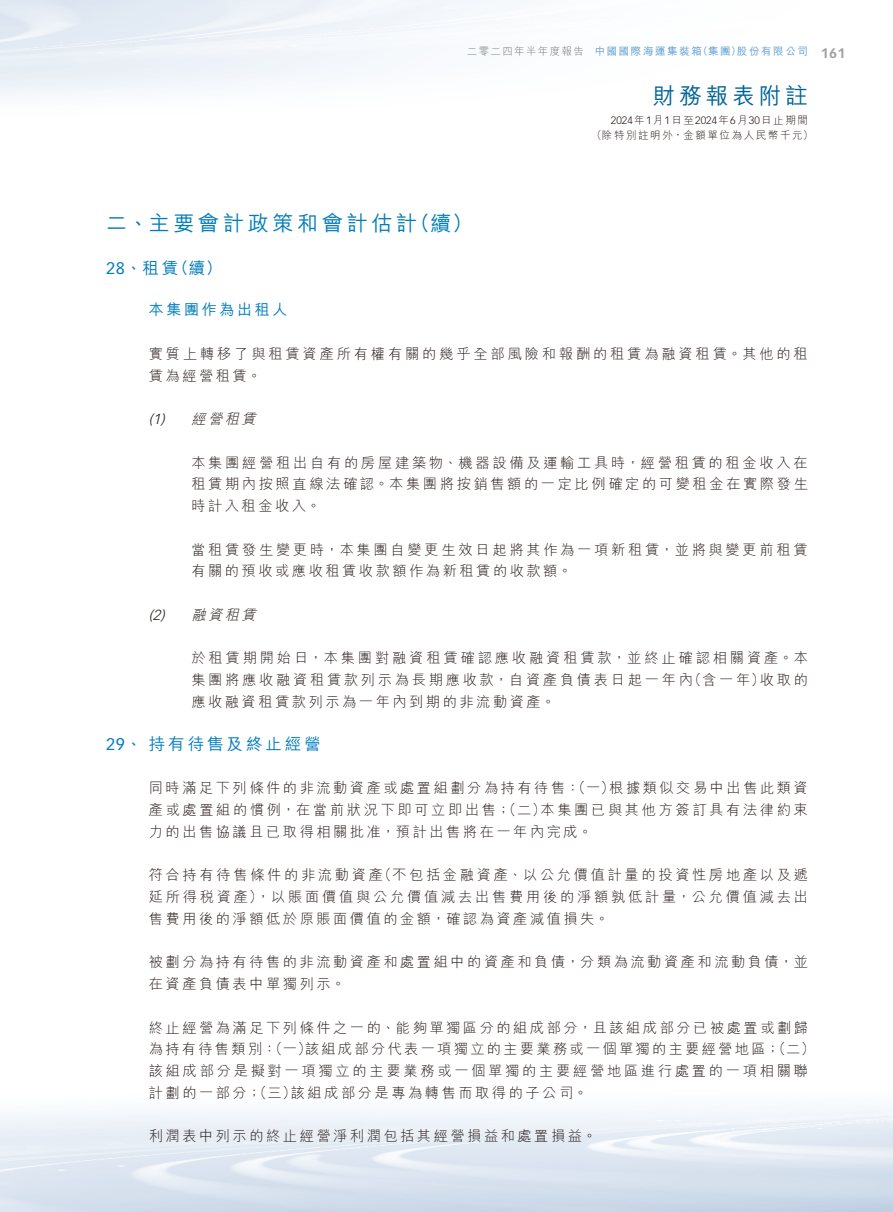
<style>
.page{position:relative;width:893px;height:1212px;background:#fff}
.page>*{position:absolute;margin:0;border:0;box-sizing:border-box;transform-origin:0 0}
.t1{font:500 22.5px "M Hei HK";letter-spacing:.18em;color:#006397}
.t2{font:500 21px "M Hei HK";letter-spacing:.18em;color:#007dbb}
.t3{font:500 16.5px "M Hei HK";letter-spacing:.18em;color:#007dbb}
.t4{font:500 15px "M Hei HK";letter-spacing:.18em;color:#007dbb}
.t5{font:300 14.25px/21.8px "M Hei HK";letter-spacing:.175em;color:#231916;text-align:justify}
.t6{font:300 14.25px/21.8px "M Hei HK";letter-spacing:.2em;color:#231916}
.t7{font:italic 300 14.25px "M Hei HK";color:#231916}
.t8{font:500 10.5px "M Hei HK";letter-spacing:.155em;color:#5f9ece}
.t9{font:300 10.5px "Vectora LT Pro";color:#231916}
.t10{font:300 10.5px "M Hei HK";letter-spacing:.15em;color:#231916}
.s1{font-weight:300;color:#727272}
.s2{font-family:"Vectora LT Pro";font-weight:700;font-size:13.5px;color:#a0a0a1}
.s3{font-family:"M Hei HK"}
.s4{font-family:"Vectora LT Pro";font-weight:400}
.s5{font-family:"Vectora LT Pro"}
</style>
<div class="page">
<p class="t8" style="left:467px;top:44px;width:380px"><span class="s1">二零二四年半年度報告</span> 中國國際海運集裝箱（集團）股份有限公司 <span class="s2">161</span></p>
<h1 class="t1" style="left:653px;top:80px;width:157px">財務報表附註</h1>
<p class="t9" style="left:611px;top:114px;width:198px">2024<span class="s3">年</span>1<span class="s3">月</span>1<span class="s3">日至</span>2024<span class="s3">年</span>6<span class="s3">月</span>30<span class="s3">日止期間</span></p>
<p class="t10" style="left:591px;top:128px;width:223px">（除特別註明外，金額單位為人民幣千元）</p>
<h2 class="t2" style="left:106px;top:208px;width:368px">二、主要會計政策和會計估計（續）</h2>
<p class="t3" style="left:106px;top:256px;width:118px"><span class="s4">28</span>、租賃（續）</p>
<p class="t4" style="left:149px;top:299px;width:140px">本集團作為出租人</p>
<p class="t6" style="left:149px;top:342px;width:660px">實質上轉移了與租賃資產所有權有關的幾乎全部風險和報酬的租賃為融資租賃。其他的租賃為經營租賃。</p>
<p class="t7" style="left:149px;top:409px;width:113px"><span class="s5">(1)</span> 經營租賃</p>
<p class="t5" style="left:191px;top:451px;width:618px">本集團經營租出自有的房屋建築物、機器設備及運輸工具時，經營租賃的租金收入在租賃期內按照直線法確認。本集團將按銷售額的一定比例確定的可變租金在實際發生時計入租金收入。</p>
<p class="t5" style="left:191px;top:538px;width:618px">當租賃發生變更時，本集團自變更生效日起將其作為一項新租賃，並將與變更前租賃有關的預收或應收租賃收款額作為新租賃的收款額。</p>
<p class="t7" style="left:149px;top:605px;width:113px"><span class="s5">(2)</span> 融資租賃</p>
<p class="t5" style="left:191px;top:647px;width:618px">於租賃期開始日，本集團對融資租賃確認應收融資租賃款，並終止確認相關資產。本集團將應收融資租賃款列示為長期應收款，自資產負債表日起一年內（含一年）收取的應收融資租賃款列示為一年內到期的非流動資產。</p>
<p class="t3" style="left:106px;top:732px;width:216px"><span class="s4">29</span>、持有待售及終止經營</p>
<p class="t5" style="left:149px;top:777px;width:661px">同時滿足下列條件的非流動資產或處置組劃分為持有待售：（一）根據類似交易中出售此類資產或處置組的慣例，在當前狀況下即可立即出售；（二）本集團已與其他方簽訂具有法律約束力的出售協議且已取得相關批准，預計出售將在一年內完成。</p>
<p class="t5" style="left:149px;top:864px;width:661px">符合持有待售條件的非流動資產（不包括金融資產、以公允價值計量的投資性房地產以及遞延所得稅資產），以賬面價值與公允價值減去出售費用後的淨額孰低計量，公允價值減去出售費用後的淨額低於原賬面價值的金額，確認為資產減值損失。</p>
<p class="t5" style="left:149px;top:951px;width:661px">被劃分為持有待售的非流動資產和處置組中的資產和負債，分類為流動資產和流動負債，並在資產負債表中單獨列示。</p>
<p class="t5" style="left:149px;top:1016px;width:668px;text-align:left">終止經營為滿足下列條件之一的、能夠單獨區分的組成部分，且該組成部分已被處置或劃歸為持有待售類別：（一）該組成部分代表一項獨立的主要業務或一個單獨的主要經營地區；（二）該組成部分是擬對一項獨立的主要業務或一個單獨的主要經營地區進行處置的一項相關聯計劃的一部分；（三）該組成部分是專為轉售而取得的子公司。</p>
<p class="t5" style="left:149px;top:1125px;width:449px">利潤表中列示的終止經營淨利潤包括其經營損益和處置損益。</p>
</div>
